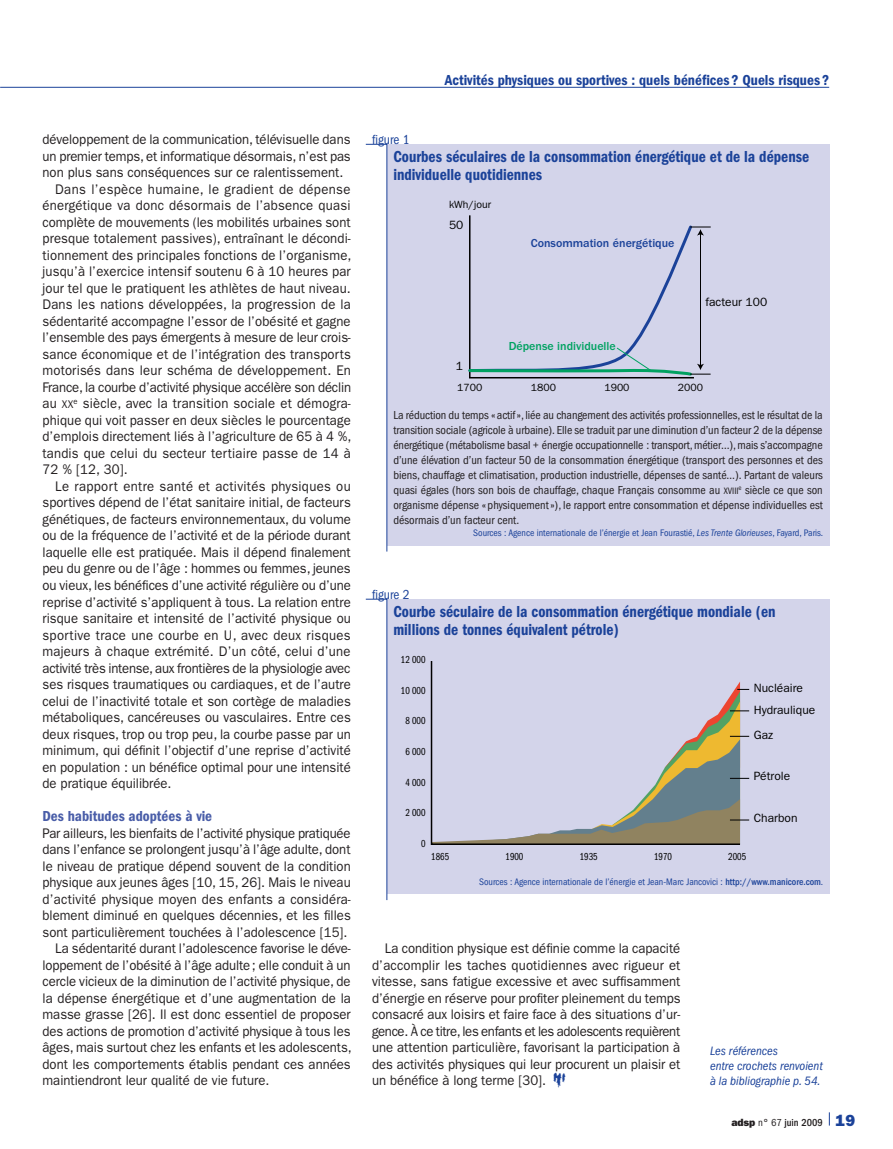
<style>
.page{position:relative;width:893px;height:1149px;background:#fff}
.page>*{position:absolute;margin:0;border:0;box-sizing:border-box;transform-origin:0 0}
.Tab__Titre{font:16.5px/18px "ITC Franklin Gothic Std Dm Cd";color:#1b4299;scale:.94 1}
.Hdp_dossier{font:15px "ITC Franklin Gothic Std Dm Cd";color:#1b4299}
.Titre_3_dossier{font:15px "ITC Franklin Gothic Std Dm Cd";color:#495da8}
.Normal_sa{font:13.95px/16.5px "ITC Franklin Gothic Std";color:#231f20;text-align:justify;scale:.94 1}
.Tab__n__fig{font:condensed 13.5px "ITC Franklin Gothic Std";color:#1b4299}
.Définition{font:italic condensed 12.6px/15px "ITC Franklin Gothic Std";color:#1b4299}
.Tab__notes{font:condensed 12px/15px "ITC Franklin Gothic Std";color:#231f20;text-align:justify}
.t1{font:12px/21.5px "ITC Franklin Gothic Std";color:#000}
.t2{font:500 12px "ITC Franklin Gothic Std";color:#1b4299}
.t3{font:500 12px "ITC Franklin Gothic Std";color:#00a261}
.t4{font:10.5px "ITC Franklin Gothic Std Bk Cp";color:#000}
.t5{font:10.5px "ITC Franklin Gothic Std";color:#000}
.t6{font:500 condensed 10.5px "ITC Franklin Gothic Std";color:#231f20}
.Tab__source_dossier{font:condensed 9.75px "ITC Franklin Gothic Std";color:#1b4299}
.s1{font-family:"ITC Franklin Gothic Std Book SC800";font-size:11.1px}
.s2{font-family:"Ph Fpictos";font-weight:600;font-size:15px;color:#1b4299}
.s3{font-family:"ITC Franklin Gothic Std Bk Cd SC800";font-stretch:normal;font-size:9.6px}
.s4{font-style:italic}
.s5{font-weight:500}
.s6{font-family:"ITC Franklin Gothic Std Hvy";font-weight:400;font-stretch:normal}
.s7{font-weight:400}
.s8{font-family:"ITC Franklin Gothic Std Hvy";font-weight:400;font-stretch:normal;font-size:16.2px;color:#1b4299}
</style>
<div class="page">
<hr style="left:0;top:87px;width:829px;height:1px;background:#1b4299">
<svg style="left:829px;top:1112px;width:1px;height:13px"></svg>
<div style="left:387px;top:144px;width:442px;height:401px;background:#d3d4ea"></div>
<svg style="left:365px;top:144px;width:22px;height:407px"></svg>
<svg style="left:468px;top:215px;width:242px;height:164px"></svg>
<div style="left:387px;top:598px;width:442px;height:295px;background:#d3d4ea"></div>
<svg style="left:365px;top:598px;width:22px;height:302px"></svg>
<svg style="left:430px;top:661px;width:311px;height:184px"></svg>
<svg style="left:431px;top:681px;width:318px;height:163px"></svg>
<p class="Hdp_dossier" style="left:445px;top:71px;width:386px">Activités physiques ou sportives : quels bénéfices ? Quels risques ?</p>
<p class="Normal_sa" style="left:43px;top:131px;width:329px">développement de la communication, télévisuelle dans un premier temps, et informatique désormais, n’est pas non plus sans conséquences sur ce ralentissement.</p>
<p class="Normal_sa" style="left:43px;top:181px;width:330px;text-indent:13px">Dans l’espèce humaine, le gradient de dépense énergétique va donc désormais de l’absence quasi complète de mouvements (les mobilités urbaines sont presque totalement passives), entraînant le décondi&shy;tionnement des principales fonctions de l’organisme, jusqu’à l’exercice intensif soutenu 6 à 10 heures par jour tel que le pratiquent les athlètes de haut niveau.<br>Dans les nations développées, la progression de la sédentarité accompagne l’essor de l’obésité et gagne l’ensemble des pays émergents à mesure de leur crois&shy;sance économique et de l’intégration des transports motorisés dans leur schéma de développement. En France, la courbe d’activité physique accélère son déclin au <span class="s1">xx</span><sup>e</sup> siècle, avec la transition sociale et démogra&shy;phique qui voit passer en deux siècles le pourcentage d’emplois directement liés à l’agriculture de 65 à 4 %, tandis que celui du secteur tertiaire passe de 14 à 72 % [12, 30].</p>
<p class="Normal_sa" style="left:43px;top:478px;width:330px;text-indent:13px">Le rapport entre santé et activités physiques ou sportives dépend de l’état sanitaire initial, de facteurs génétiques, de facteurs environnementaux, du volume ou de la fréquence de l’activité et de la période durant laquelle elle est pratiquée. Mais il dépend finalement peu du genre ou de l’âge : hommes ou femmes, jeunes ou vieux, les bénéfices d’une activité régulière ou d’une reprise d’activité s’appliquent à tous. La relation entre risque sanitaire et intensité de l’activité physique ou sportive trace une courbe en U, avec deux risques majeurs à chaque extrémité. D’un côté, celui d’une activité très intense, aux frontières de la physiologie avec ses risques traumatiques ou cardiaques, et de l’autre celui de l’inactivité totale et son cortège de maladies métaboliques, cancéreuses ou vasculaires. Entre ces deux risques, trop ou trop peu, la courbe passe par un minimum, qui définit l’objectif d’une reprise d’activité en population : un bénéfice optimal pour une intensité de pratique équilibrée.</p>
<p class="Titre_3_dossier" style="left:43px;top:807px;width:171px">Des habitudes adoptées à vie</p>
<p class="Normal_sa" style="left:43px;top:824px;width:329px">Par ailleurs, les bienfaits de l’activité physique pratiquée dans l’enfance se prolongent jusqu’à l’âge adulte, dont le niveau de pratique dépend souvent de la condition physique aux jeunes âges [10, 15, 26]. Mais le niveau d’activité physique moyen des enfants a considéra&shy;blement diminué en quelques décennies, et les filles sont particulièrement touchées à l’adolescence [15].</p>
<p class="Normal_sa" style="left:43px;top:940px;width:330px;text-indent:13px">La sédentarité durant l’adolescence favorise le déve&shy;loppement de l’obésité à l’âge adulte; elle conduit à un cercle vicieux de la diminution de l’activité physique, de la dépense énergétique et d’une augmentation de la masse grasse [26]. Il est donc essentiel de proposer des actions de promotion d’activité physique à tous les âges, mais surtout chez les enfants et les adolescents, dont les comportements établis pendant ces années maintiendront leur qualité de vie future.</p>
<p class="Normal_sa" style="left:372px;top:940px;width:330px;text-indent:13px">La condition physique est définie comme la capacité d’accomplir les taches quotidiennes avec rigueur et vitesse, sans fatigue excessive et avec suffisamment d’énergie en réserve pour profiter pleinement du temps consacré aux loisirs et faire face à des situations d’ur&shy;gence. À ce titre, les enfants et les adolescents requièrent une attention particulière, favorisant la participation à des activités physiques qui leur procurent un plaisir et un bénéfice à long terme [30]. <span class="s2">c</span></p>
<p class="Tab__n__fig" style="left:372px;top:132px;width:39px">figure 1</p>
<p class="Tab__Titre" style="left:393px;top:148px;width:444px">Courbes séculaires de la consommation énergétique et de la dépense individuelle quotidiennes</p>
<p class="t5" style="left:449px;top:198px;width:44px">kWh/jour</p>
<p class="t1" style="left:449px;top:214px;width:16px">50</p>
<p class="t2" style="left:531px;top:236px;width:145px">Consommation énergétique</p>
<p class="t1" style="left:706px;top:291px;width:63px">facteur 100</p>
<p class="t3" style="left:509px;top:339px;width:109px">Dépense individuelle</p>
<p class="t1" style="left:456px;top:355px;width:9px">1</p>
<p class="t5" style="left:457px;top:381px;width:27px">1700</p>
<p class="t5" style="left:531px;top:381px;width:27px">1800</p>
<p class="t5" style="left:604px;top:381px;width:27px">1900</p>
<p class="t5" style="left:678px;top:381px;width:27px">2000</p>
<p class="Tab__notes" style="left:393px;top:408px;width:431px">La réduction du temps « actif», liée au changement des activités professionnelles, est le résultat de la transition sociale (agricole à urbaine). Elle se traduit par une diminution d’un facteur 2 de la dépense énergétique (métabolisme basal + énergie occupationnelle : transport, métier…), mais s’accompagne d’une élévation d’un facteur 50 de la consommation énergétique (transport des personnes et des biens, chauffage et climatisation, production industrielle, dépenses de santé…). Partant de valeurs quasi égales (hors son bois de chauffage, chaque Français consomme au <span class="s3">xviii</span><sup>e</sup> siècle ce que son organisme dépense « physiquement»), le rapport entre consommation et dépense individuelles est désormais d’un facteur cent.</p>
<p class="Tab__source_dossier" style="left:473px;top:527px;width:352px">Sources : Agence internationale de l’énergie et Jean Fourastié, <span class="s4">Les Trente Glorieuses</span>, Fayard, Paris.</p>
<p class="Tab__n__fig" style="left:372px;top:586px;width:39px">figure 2</p>
<p class="Tab__Titre" style="left:393px;top:602px;width:408px">Courbe séculaire de la consommation énergétique mondiale (en millions de tonnes équivalent pétrole)</p>
<p class="t4" style="left:401px;top:653px;width:26px">12 000</p>
<p class="t1" style="left:754px;top:677px;width:63px">Nucléaire<br>Hydraulique</p>
<p class="t1" style="left:754px;top:724px;width:21px">Gaz</p>
<p class="t1" style="left:754px;top:765px;width:38px">Pétrole</p>
<p class="t1" style="left:754px;top:806px;width:45px">Charbon</p>
<p class="t4" style="left:401px;top:684px;width:26px">10 000</p>
<p class="t4" style="left:405px;top:714px;width:22px">8 000</p>
<p class="t4" style="left:405px;top:745px;width:22px">6 000</p>
<p class="t4" style="left:405px;top:776px;width:22px">4 000</p>
<p class="t4" style="left:405px;top:806px;width:22px">2 000</p>
<p class="t4" style="left:421px;top:837px;width:6px">0</p>
<p class="t4" style="left:431px;top:850px;width:19px">1865</p>
<p class="t4" style="left:506px;top:850px;width:19px">1900</p>
<p class="t4" style="left:580px;top:850px;width:19px">1935</p>
<p class="t4" style="left:654px;top:850px;width:19px">1970</p>
<p class="t4" style="left:728px;top:850px;width:19px">2005</p>
<p class="Tab__source_dossier" style="left:479px;top:875px;width:346px">Sources : Agence internationale de l’énergie et Jean-Marc Jancovici : <span class="s5">http://www.manicore.com</span>.</p>
<p class="Définition" style="left:710px;top:1043px;width:114px">Les références<br>entre crochets renvoient à la bibliographie p. 54.</p>
<p class="t6" style="left:731px;top:1115px;width:125px"><span class="s6">adsp</span> <span class="s7">n° 67</span> juin 2009 <span class="s8">19</span></p>
</div>
